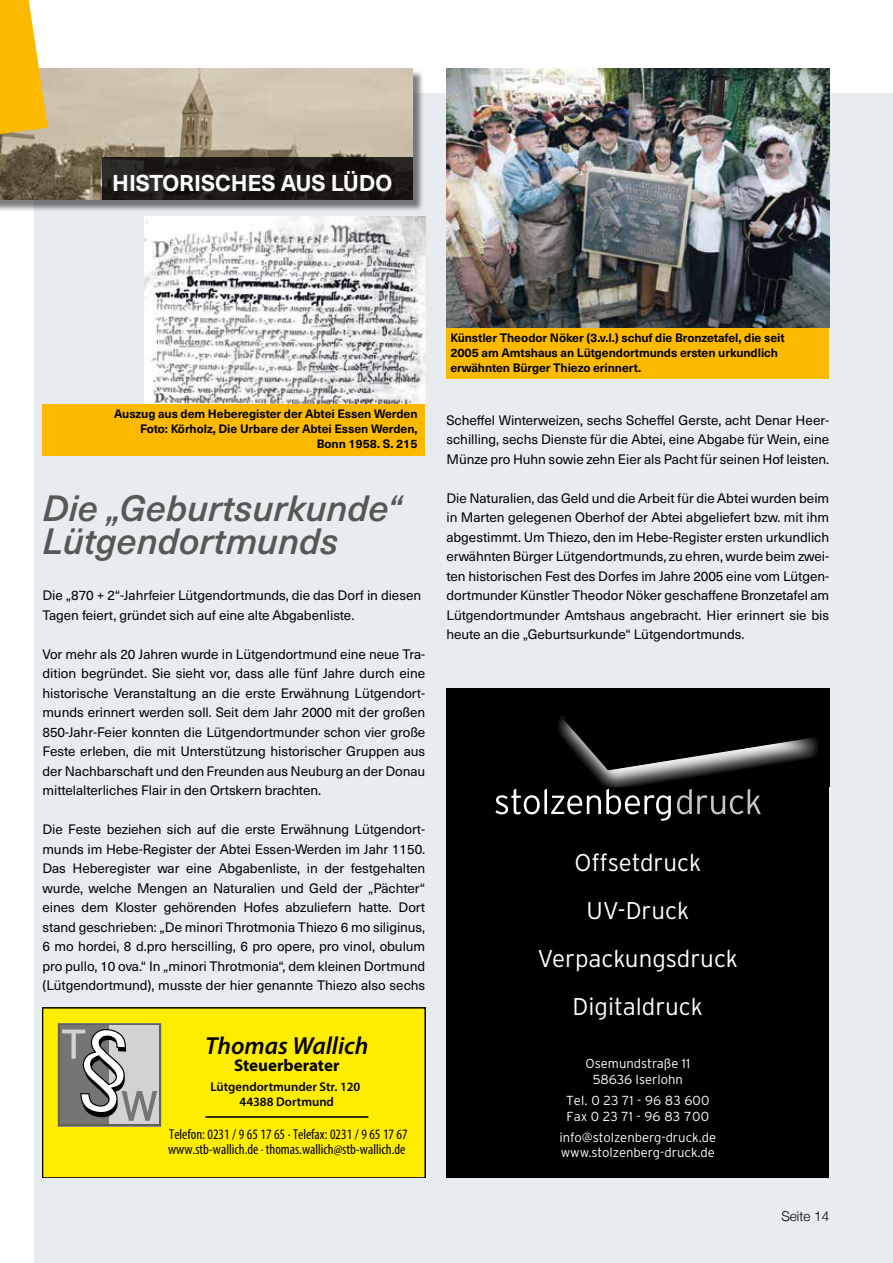
<style>
.page{position:relative;width:893px;height:1263px;background:#fff}
.page>*{position:absolute;margin:0;border:0;box-sizing:border-box;transform-origin:0 0}
.t1{font:italic 500 36px/33px "Neue Haas Unica W1 G";color:#575756}
.t2{font:italic 600 24.75px "Myriad Pro";color:#000}
.t3{font:300 24.15px/48px "Interstate";color:#fff;text-align:center}
.t4{font:700 22.5px "Neue Haas Unica W1 G";letter-spacing:-.005em;color:#fff}
.t5{font:700 16.95px "Myriad Pro";color:#000}
.t6{font:condensed 14.4px/14.9px "Myriad Pro";color:#000}
.t7{font:13.5px/19.5px "Neue Haas Unica W1 G";letter-spacing:-.005em;color:#000;text-align:justify}
.t8{font:300 13.5px "Helvetica Neue";color:#000}
.t9{font:300 13.05px/15.8px "Interstate";color:#fff}
.t10{font:600 12.75px/14.4px "Myriad Pro";color:#000;text-align:center}
.t11{font:700 12px/15px "Neue Haas Unica W1 G";letter-spacing:-.005em;color:#000}
</style>
<div class="page">
<div style="left:34px;top:94px;width:859px;height:1169px;background:#e7ecf0"></div>
<div style="left:0;top:70px;width:424px;height:142px;background:#000;opacity:.5"></div>
<img style="left:0;top:68px;width:412px;height:132px">
<svg style="left:102px;top:157px;width:310px;height:43px;background:#1c1a15"></svg>
<svg style="left:0;top:0;width:48px;height:134px;background:#f8c431"></svg>
<hr style="left:892px;top:94px;width:1px;height:293px;background:#fbba00">
<div style="left:446px;top:689px;width:383px;height:489px;background:#000"></div>
<img style="left:558px;top:716px;width:171px;height:70px">
<svg style="left:495px;top:788px;width:176px;height:33px"></svg>
<svg style="left:677px;top:788px;width:84px;height:26px"></svg>
<svg style="left:563px;top:718px;width:255px;height:53px"></svg>
<div style="left:446px;top:327px;width:383px;height:51px;background:#fbba00"></div>
<div style="left:43px;top:404px;width:382px;height:51px;background:#fbba00"></div>
<img style="left:446px;top:68px;width:383px;height:259px">
<img style="left:145px;top:217px;width:280px;height:187px">
<div style="left:46px;top:1011px;width:376px;height:164px;background:#ffed00"></div>
<hr style="left:205px;top:1116px;width:163px;height:2px;background:#000">
<svg style="left:58px;top:1023px;width:103px;height:104px;background:#9c9b9c"></svg>
<h3 class="t4" style="left:112px;top:165px;width:282px">HISTORISCHES AUS LÜDO</h3>
<p class="t11" style="left:114px;top:406px;width:305px;text-align:right">Auszug aus dem Heberegister der Abtei Essen Werden<br>Foto: Körholz, Die Urbare der Abtei Essen Werden,<br>Bonn 1958. S. 215</p>
<h1 class="t1" style="left:43px;top:489px;width:361px">Die „Geburtsurkunde“<br>Lütgendortmunds</h1>
<p class="t7" style="left:43px;top:585px;width:380px">Die „870 + 2“-Jahrfeier Lütgendortmunds, die das Dorf in diesen<br>Tagen feiert, gründet sich auf eine alte Abgabenliste.</p>
<p class="t7" style="left:43px;top:643px;width:384px">Vor mehr als 20 Jahren wurde in Lütgendortmund eine neue Tra&shy;dition begründet. Sie sieht vor, dass alle fünf Jahre durch eine historische Veranstaltung an die erste Erwähnung Lütgendort&shy;munds erinnert werden soll. Seit dem Jahr 2000 mit der großen 850-Jahr-Feier konnten die Lütgendortmunder schon vier große Feste erleben, die mit Unterstützung historischer Gruppen aus der Nachbarschaft und den Freunden aus Neuburg an der Donau mittelalterliches Flair in den Ortskern brachten.</p>
<p class="t7" style="left:43px;top:819px;width:384px">Die Feste beziehen sich auf die erste Erwähnung Lütgendort&shy;munds im Hebe-Register der Abtei Essen-Werden im Jahr 1150.<br>Das Heberegister war eine Abgabenliste, in der festgehalten wurde, welche Mengen an Naturalien und Geld der „Pächter“ eines dem Kloster gehörenden Hofes abzuliefern hatte. Dort stand geschrieben: „De minori Throtmonia Thiezo 6 mo siliginus, 6 mo hordei, 8 d.pro herscilling, 6 pro opere, pro vinoI, obulum pro pullo, 10 ova.“ In „minori Throtmonia“, dem kleinen Dortmund (Lütgendortmund), musste der hier genannte Thiezo also sechs</p>
<h2 class="t2" style="left:205px;top:1030px;width:165px">Thomas Wallich</h2>
<p class="t5" style="left:234px;top:1054px;width:107px">Steuerberater</p>
<p class="t10" style="left:210px;top:1079px;width:151px">Lütgendortmunder Str. 120<br>44388 Dortmund</p>
<p class="t6" style="left:168px;top:1127px;width:241px">Telefon: 0231 / 9 65 17 65 · Telefax: 0231 / 9 65 17 67 www.stb-wallich.de · thomas.wallich@stb-wallich.de</p>
<p class="t11" style="left:450px;top:329px;width:336px">Künstler Theodor Nöker (3.v.l.) schuf die Bronzetafel, die seit<br>2005 am Amtshaus an Lütgendortmunds ersten urkundlich erwähnten Bürger Thiezo erinnert.</p>
<p class="t7" style="left:446px;top:409px;width:384px">Scheffel Winterweizen, sechs Scheffel Gerste, acht Denar Heer&shy;schilling, sechs Dienste für die Abtei, eine Abgabe für Wein, eine Münze pro Huhn sowie zehn Eier als Pacht für seinen Hof leisten.</p>
<p class="t7" style="left:446px;top:487px;width:384px">Die Naturalien, das Geld und die Arbeit für die Abtei wurden beim in Marten gelegenen Oberhof der Abtei abgeliefert bzw. mit ihm abgestimmt. Um Thiezo, den im Hebe-Register ersten urkundlich erwähnten Bürger Lütgendortmunds, zu ehren, wurde beim zwei&shy;ten historischen Fest des Dorfes im Jahre 2005 eine vom Lütgen&shy;dortmunder Künstler Theodor Nöker geschaffene Bronzetafel am Lütgendortmunder Amtshaus angebracht. Hier erinnert sie bis heute an die „Geburtsurkunde“ Lütgendortmunds.</p>
<h3 class="t3" style="left:538px;top:838px;width:202px">Offsetdruck<br>UV-Druck<br>Verpackungsdruck<br>Digitaldruck</h3>
<p class="t9" style="left:586px;top:1055px;width:106px;text-align:center">Osemundstraße 11<br>58636 Iserlohn</p>
<p class="t9" style="left:566px;top:1092px;width:145px">Tel. 0 23 71 - 96 83 600<br>Fax 0 23 71 - 96 83 700</p>
<p class="t9" style="left:559px;top:1129px;width:158px">info@stolzenberg-druck.de www.stolzenberg-druck.de</p>
<p class="t8" style="left:781px;top:1205px;width:49px">Seite 14</p>
</div>
